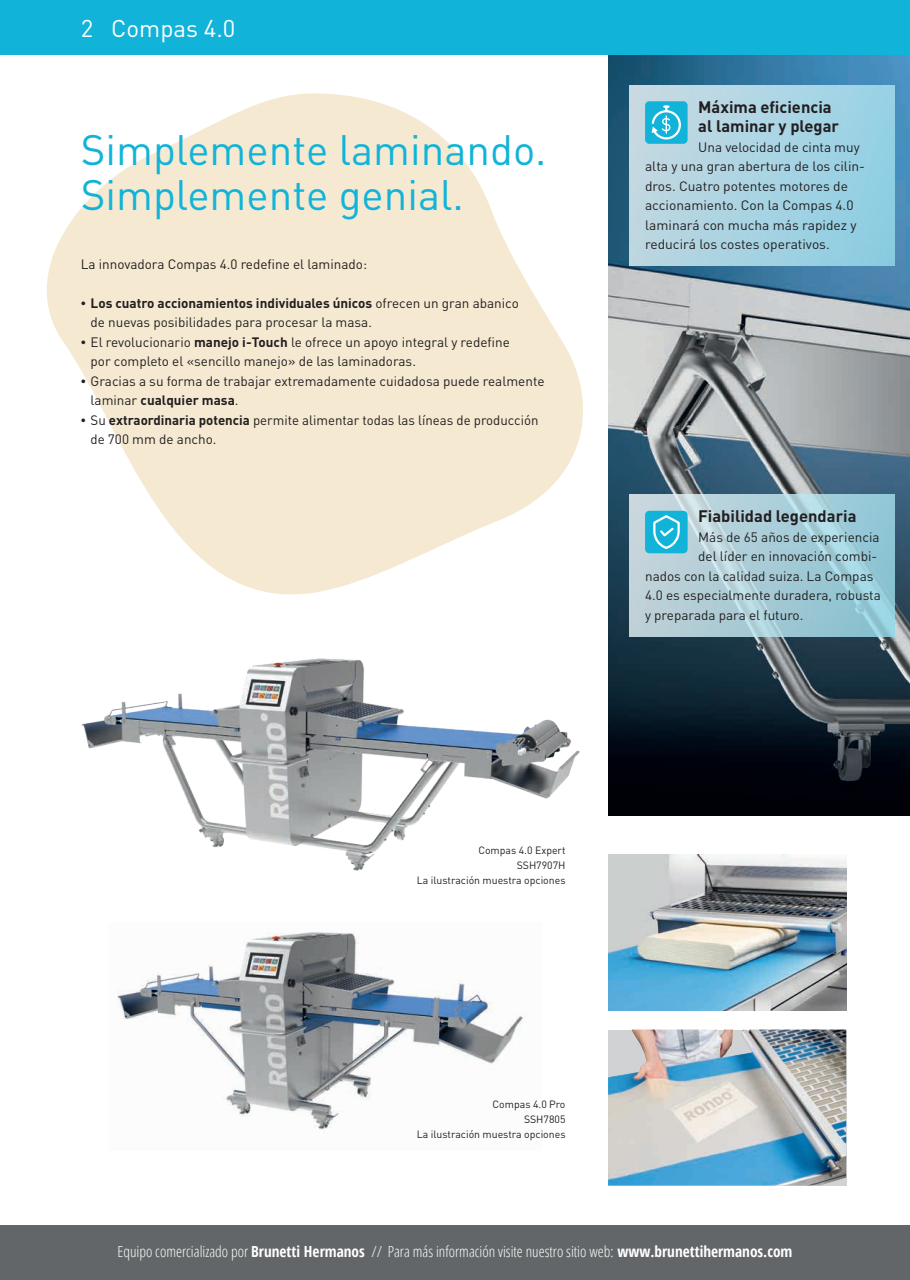
<style>
.page{position:relative;width:910px;height:1280px;background:#fff}
.page>*{position:absolute;margin:0;border:0;box-sizing:border-box;transform-origin:0 0}
.t1{font:42px/45.8px "DIN Pro";color:#11b4d8}
.t2{font:24px "DIN Pro";color:#fff}
.t3{font:700 16.5px/19.5px "DIN Pro";color:#231f20}
.t4{font:300 condensed 15.3px "Open Sans";color:#fff}
.t5{font:13.5px/19.5px "DIN Pro";color:#231f20}
.t6{font:10.5px/15px "DIN Pro";color:#231f20;text-align:right}
.s1{font-family:"Frutiger LT Std";font-stretch:condensed;font-size:10.5px}
.s2{font-weight:700}
</style>
<div class="page">
<img style="left:608px;top:54px;width:302px;height:761px">
<div style="left:0;top:0;width:910px;height:54px;background:#11b4d8"></div>
<img style="left:81px;top:658px;width:499px;height:213px">
<svg style="left:46px;top:93px;width:537px;height:502px;fill:#f5e9d2"></svg>
<div style="left:629px;top:85px;width:266px;height:180px;background:linear-gradient(to right,#c3d8e1,#90cfe4)"></div>
<div style="left:645px;top:101px;width:43px;height:43px;background:#11b4d8;border-radius:4px"></div>
<svg style="left:651px;top:105px;width:30px;height:35px"></svg>
<svg style="left:629px;top:494px;width:266px;height:143px"></svg>
<div style="left:645px;top:511px;width:43px;height:42px;background:#11b4d8;border-radius:4px"></div>
<svg style="left:653px;top:515px;width:27px;height:34px"></svg>
<img style="left:117px;top:931px;width:408px;height:202px">
<img style="left:608px;top:1029px;width:238px;height:156px">
<img style="left:608px;top:854px;width:238px;height:156px">
<div style="left:0;top:1226px;width:910px;height:54px;background:#626668"></div>
<h2 class="t2" style="left:81px;top:12px;width:156px">2 Compas 4.0</h2>
<h1 class="t1" style="left:81px;top:125px;width:467px">Simplemente laminando.<br>Simplemente genial.</h1>
<p class="t5" style="left:81px;top:254px;width:288px">La innovadora Compas 4.0 redefine el laminado:</p>
<p class="t5" style="left:91px;top:293px;width:430px;text-indent:-10px"><span class="s1">•</span> <span class="s2">Los cuatro accionamientos individuales únicos</span> ofrecen un gran abanico de nuevas posibilidades para procesar la masa.</p>
<p class="t5" style="left:91px;top:332px;width:421px;text-indent:-10px"><span class="s1">•</span> El revolucionario <span class="s2">manejo i-Touch</span> le ofrece un apoyo integral y redefine por completo el «sencillo manejo» de las laminadoras.</p>
<p class="t5" style="left:91px;top:371px;width:455px;text-indent:-10px"><span class="s1">•</span> Gracias a su forma de trabajar extremadamente cuidadosa puede realmente laminar <span class="s2">cualquier masa</span>.</p>
<p class="t5" style="left:91px;top:410px;width:449px;text-indent:-10px"><span class="s1">•</span> Su <span class="s2">extraordinaria potencia</span> permite alimentar todas las líneas de producción de 700 mm de ancho.</p>
<p class="t3" style="left:698px;top:97px;width:142px">Máxima eficiencia al laminar y plegar</p>
<p class="t5" style="left:645px;top:137px;width:222px;text-indent:53px">Una velocidad de cinta muy alta y una gran abertura de los cilin&shy;dros. Cuatro potentes motores de accionamiento. Con la Compas 4.0 laminará con mucha más rapidez y reducirá los costes operativos.</p>
<p class="t3" style="left:698px;top:506px;width:160px">Fiabilidad legendaria</p>
<p class="t5" style="left:698px;top:527px;width:183px">Más de 65 años de experiencia</p>
<p class="t5" style="left:698px;top:546px;width:181px">del líder en innovación combi-</p>
<p class="t5" style="left:645px;top:566px;width:230px">nados con la calidad suiza. La Compas</p>
<p class="t5" style="left:645px;top:585px;width:237px">4.0 es especialmente duradera, robusta</p>
<p class="t5" style="left:645px;top:605px;width:160px">y preparada para el futuro.</p>
<p class="t6" style="left:417px;top:842px;width:150px">Compas 4.0 Expert<br>SSH7907H<br>La ilustración muestra opciones</p>
<p class="t6" style="left:417px;top:1096px;width:150px">Compas 4.0 Pro<br>SSH7805<br>La ilustración muestra opciones</p>
<p class="t4" style="left:118px;top:1241px;width:676px">Equipo comercializado por <span class="s2">Brunetti Hermanos</span> // Para más información visite nuestro sitio web: <span class="s2">www.brunettihermanos.com</span></p>
</div>
